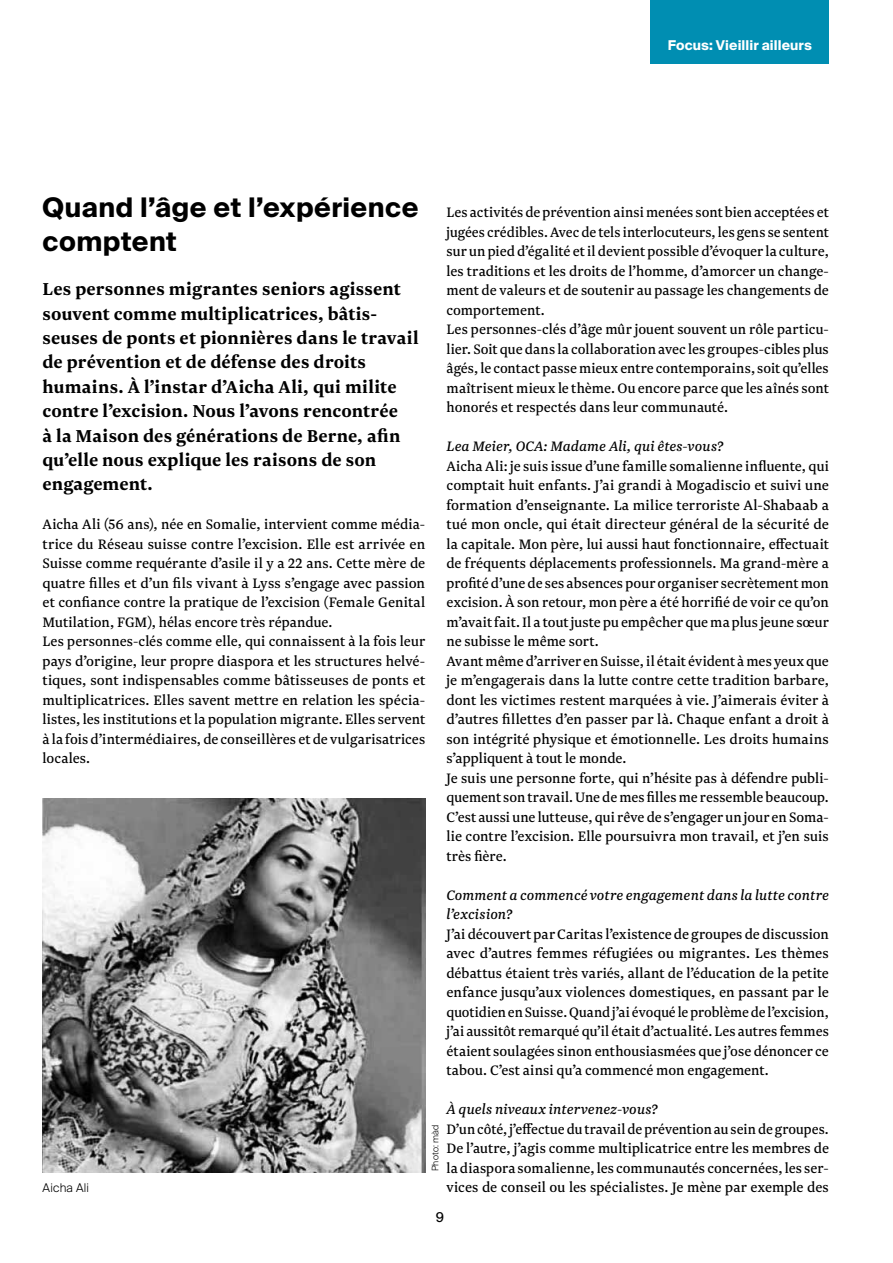
<style>
.page{position:relative;width:893px;height:1263px;background:#fff}
.page>*{position:absolute;margin:0;border:0;box-sizing:border-box;transform-origin:0 0}
.t1{font:700 27px/34.2px "Suisse Intl";letter-spacing:.015em;color:#000}
.t2{font:700 20.25px/24.5px "Newzald";letter-spacing:.01em;color:#000}
.t3{font:16.05px/19.5px "Newzald";letter-spacing:.005em;color:#000}
.t4{font:italic 16.05px/19.5px "Newzald";letter-spacing:.005em;color:#000}
.t5{font:700 13.5px "Suisse Intl";letter-spacing:.01em;color:#fff}
.t6{font:13.5px "Suisse Intl";color:#000}
.t7{font:300 12px "Suisse Intl";letter-spacing:.02em;color:#000}
.t8{font:300 9px "Suisse Intl";letter-spacing:.03em;color:#000}
</style>
<div class="page">
<div style="left:651px;top:0;width:178px;height:64px;background:#008eb2"></div>
<img style="left:43px;top:799px;width:382px;height:374px">
<p class="t5" style="left:668px;top:37px;width:146px">Focus: Vieillir ailleurs</p>
<h1 class="t1" style="left:43px;top:191px;width:377px">Quand l’âge et l’expérience comptent</h1>
<p class="t2" style="left:43px;top:276px;width:378px">Les personnes migrantes seniors agissent souvent comme multiplicatrices, bâtis&shy;seuses de ponts et pionnières dans le travail de prévention et de défense des droits humains. À l’instar d’Aicha Ali, qui milite contre l’excision. Nous l’avons rencontrée<br>à la Maison des générations de Berne, afin qu’elle nous explique les raisons de son engagement.</p>
<p class="t3" style="left:43px;top:514px;width:384px">Aicha Ali (56 ans), née en Somalie, intervient comme média&shy;trice du Réseau suisse contre l’excision. Elle est arrivée en Suisse comme requérante d’asile il y a 22 ans. Cette mère de quatre filles et d’un fils vivant à Lyss s’engage avec passion et confiance contre la pratique de l’excision (Female Genital Mutilation, FGM), hélas encore très répandue.<br>Les personnes-clés comme elle, qui connaissent à la fois leur pays d’origine, leur propre diaspora et les structures helvé&shy;tiques, sont indispensables comme bâtisseuses de ponts et multiplicatrices. Elles savent mettre en relation les spécia&shy;listes, les institutions et la population migrante. Elles servent à la fois d’intermédiaires, de conseillères et de vulgarisatrices locales.</p>
<p class="t3" style="left:446px;top:202px;width:384px">Les activités de prévention ainsi menées sont bien acceptées et jugées crédibles. Avec de tels interlocuteurs, les gens se sentent sur un pied d’égalité et il devient possible d’évoquer la culture, les traditions et les droits de l’homme, d’amorcer un change&shy;ment de valeurs et de soutenir au passage les changements de comportement.<br>Les personnes-clés d’âge mûr jouent souvent un rôle particu&shy;lier. Soit que dans la collaboration avec les groupes-cibles plus âgés, le contact passe mieux entre contemporains, soit qu’elles maîtrisent mieux le thème. Ou encore parce que les aînés sont honorés et respectés dans leur communauté.</p>
<p class="t4" style="left:446px;top:436px;width:278px">Lea Meier, OCA: Madame Ali, qui êtes-vous?</p>
<p class="t3" style="left:446px;top:456px;width:384px">Aicha Ali: je suis issue d’une famille somalienne influente, qui comptait huit enfants. J’ai grandi à Mogadiscio et suivi une formation d’enseignante. La milice terroriste Al-Shabaab a tué mon oncle, qui était directeur général de la sécurité de la capitale. Mon père, lui aussi haut fonctionnaire, effectuait de fréquents déplacements professionnels. Ma grand-mère a profité d’une de ses absences pour organiser secrètement mon excision. À son retour, mon père a été horrifié de voir ce qu’on m’avait fait. Il a tout juste pu empêcher que ma plus jeune sœur ne subisse le même sort.<br>Avant même d’arriver en Suisse, il était évident à mes yeux que je m’engagerais dans la lutte contre cette tradition barbare, dont les victimes restent marquées à vie. J’aimerais éviter à d’autres fillettes d’en passer par là. Chaque enfant a droit à son intégrité physique et émotionnelle. Les droits humains s’appliquent à tout le monde.<br>Je suis une personne forte, qui n’hésite pas à défendre publi&shy;quement son travail. Une de mes filles me ressemble beaucoup.<br>C’est aussi une lutteuse, qui rêve de s’engager un jour en Soma&shy;lie contre l’excision. Elle poursuivra mon travail, et j’en suis très fière.</p>
<p class="t4" style="left:446px;top:885px;width:384px">Comment a commencé votre engagement dans la lutte contre l’excision?</p>
<p class="t3" style="left:446px;top:924px;width:384px;text-align:justify">J’ai découvert par Caritas l’existence de groupes de discussion avec d’autres femmes réfugiées ou migrantes. Les thèmes débattus étaient très variés, allant de l’éducation de la petite enfance jusqu’aux violences domestiques, en passant par le quotidien en Suisse. Quand j’ai évoqué le problème de l’excision, j’ai aussitôt remarqué qu’il était d’actualité. Les autres femmes étaient soulagées sinon enthousiasmées que j’ose dénoncer ce tabou. C’est ainsi qu’a commencé mon engagement.</p>
<p class="t4" style="left:446px;top:1099px;width:213px">À quels niveaux intervenez-vous?</p>
<p class="t3" style="left:446px;top:1119px;width:384px;text-align:justify">D’un côté, j’effectue du travail de prévention au sein de groupes.<br>De l’autre, j’agis comme multiplicatrice entre les membres de la diaspora somalienne, les communautés concernées, les ser&shy;vices de conseil ou les spécialistes. Je mène par exemple des</p>
<p class="t8" style="left:430px;top:1171px;width:48px;rotate:-90deg">Photo: màd</p>
<p class="t7" style="left:43px;top:1181px;width:48px">Aicha Ali</p>
<p class="t6" style="left:436px;top:1209px;width:10px">9</p>
</div>
